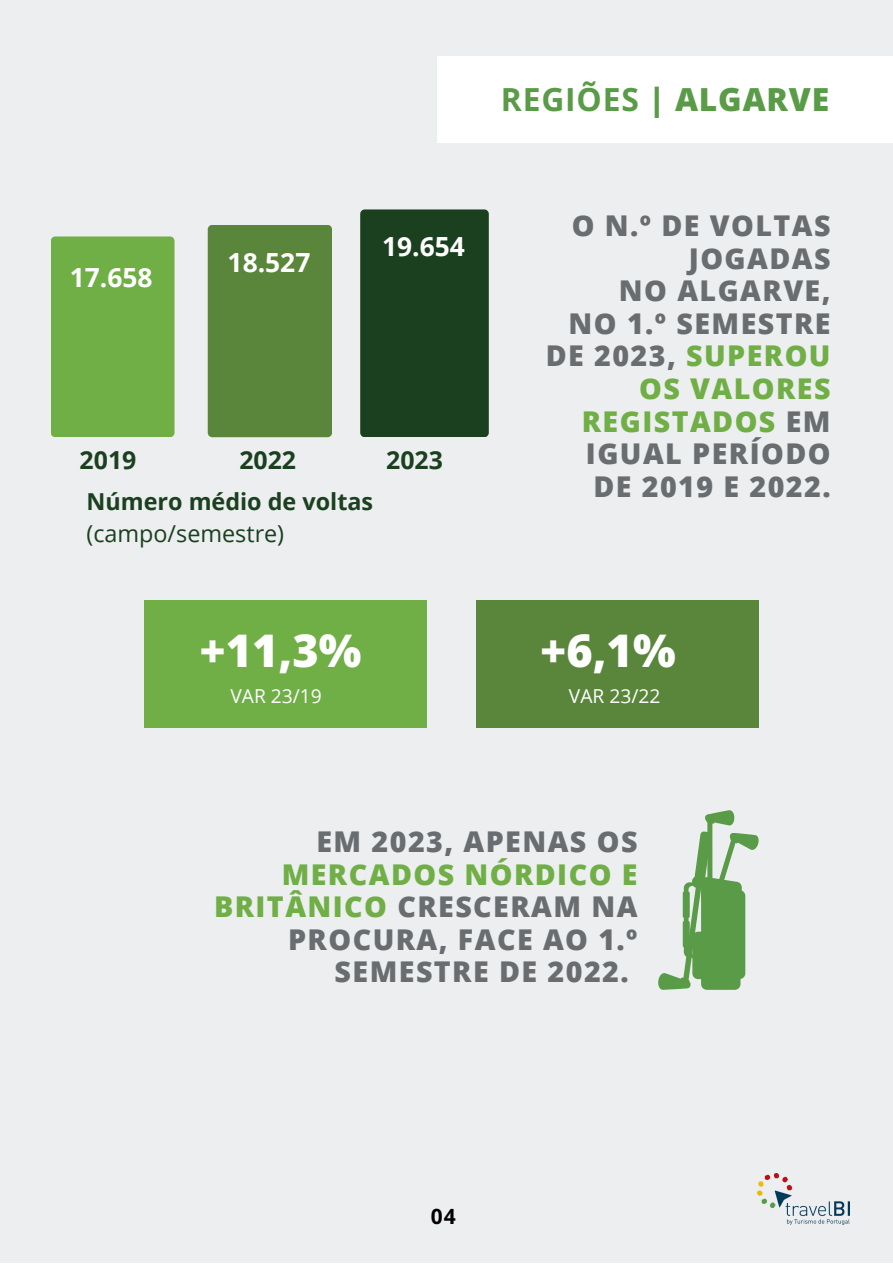
<style>
.page{position:relative;width:893px;height:1264px;background:#fff}
.page>*{position:absolute;margin:0;border:0;box-sizing:border-box;transform-origin:0 0}
.t1{font:800 45px "Open Sans";color:#fff}
.t2{font:800 31.8px "Open Sans";letter-spacing:.025em;color:#599b47}
.t3{font:800 28.65px/32.5px "Open Sans";letter-spacing:.05em;color:#696d70;text-align:right}
.t4{font:800 28.65px "Open Sans";letter-spacing:.05em;color:#70ae46}
.t5{font:700 26.4px "Open Sans";color:#fff}
.t6{font:700 24.9px "Open Sans";color:#1b4020}
.t7{font:700 23.4px "Open Sans";color:#1b4020}
.t8{font:23.4px "Open Sans";color:#1b4020}
.t9{font:700 21px "Open Sans";color:#000}
.t10{font:19.2px "Open Sans";color:#fff}
.s1{font-weight:700}
.s2{color:#70ae46}
</style>
<div class="page">
<div style="left:0;top:0;width:892px;height:1262px;background:#eceeef"></div>
<img style="left:757px;top:1173px;width:92px;height:51px">
<div style="left:438px;top:56px;width:454px;height:86px;background:#fff"></div>
<div style="left:145px;top:601px;width:282px;height:127px;background:#70ae46"></div>
<div style="left:476px;top:601px;width:282px;height:127px;background:#5a863c"></div>
<div style="left:51px;top:236px;width:123px;height:201px;background:#70ae46;border-radius:4px"></div>
<div style="left:208px;top:225px;width:124px;height:212px;background:#5a863c;border-radius:4px"></div>
<div style="left:360px;top:209px;width:129px;height:228px;background:#1b4020;border-radius:4px"></div>
<svg style="left:658px;top:810px;width:100px;height:179px"></svg>
<p class="t5" style="left:70px;top:259px;width:84px">17.658</p>
<p class="t5" style="left:227px;top:243px;width:84px">18.527</p>
<p class="t5" style="left:382px;top:228px;width:84px">19.654</p>
<p class="t6" style="left:80px;top:442px;width:58px">2019</p>
<p class="t6" style="left:239px;top:442px;width:58px">2022</p>
<p class="t6" style="left:386px;top:442px;width:58px">2023</p>
<p class="t7" style="left:86px;top:485px;width:288px">Número médio de voltas</p>
<p class="t8" style="left:86px;top:517px;width:199px">(campo/semestre)</p>
<p class="t2" style="left:501px;top:77px;width:330px"><span class="s1">REGIÕES</span> | ALGARVE</p>
<p class="t3" style="left:571px;top:209px;width:260px">O N.º DE VOLTAS<br>JOGADAS</p>
<p class="t3" style="left:619px;top:274px;width:213px">NO ALGARVE,</p>
<p class="t3" style="left:545px;top:306px;width:286px">NO 1.º SEMESTRE<br>DE 2023, <span class="s2">SUPEROU<br>OS VALORES<br>REGISTADOS</span> EM<br>IGUAL PERÍODO<br>DE 2019 E 2022.</p>
<p class="t1" style="left:199px;top:619px;width:163px">+11,3%</p>
<p class="t1" style="left:540px;top:619px;width:137px">+6,1%</p>
<p class="t10" style="left:569px;top:683px;width:93px">VAR 23/22</p>
<p class="t10" style="left:230px;top:683px;width:93px">VAR 23/19</p>
<p class="t3" style="left:316px;top:824px;width:322px">EM 2023, APENAS OS</p>
<p class="t4" style="left:282px;top:854px;width:357px">MERCADOS NÓRDICO E</p>
<p class="t3" style="left:214px;top:889px;width:425px"><span class="s2">BRITÂNICO</span> CRESCERAM NA</p>
<p class="t3" style="left:288px;top:922px;width:351px">PROCURA, FACE AO 1.º</p>
<p class="t3" style="left:334px;top:955px;width:295px">SEMESTRE DE 2022.</p>
<p class="t9" style="left:431px;top:1201px;width:27px">04</p>
</div>
